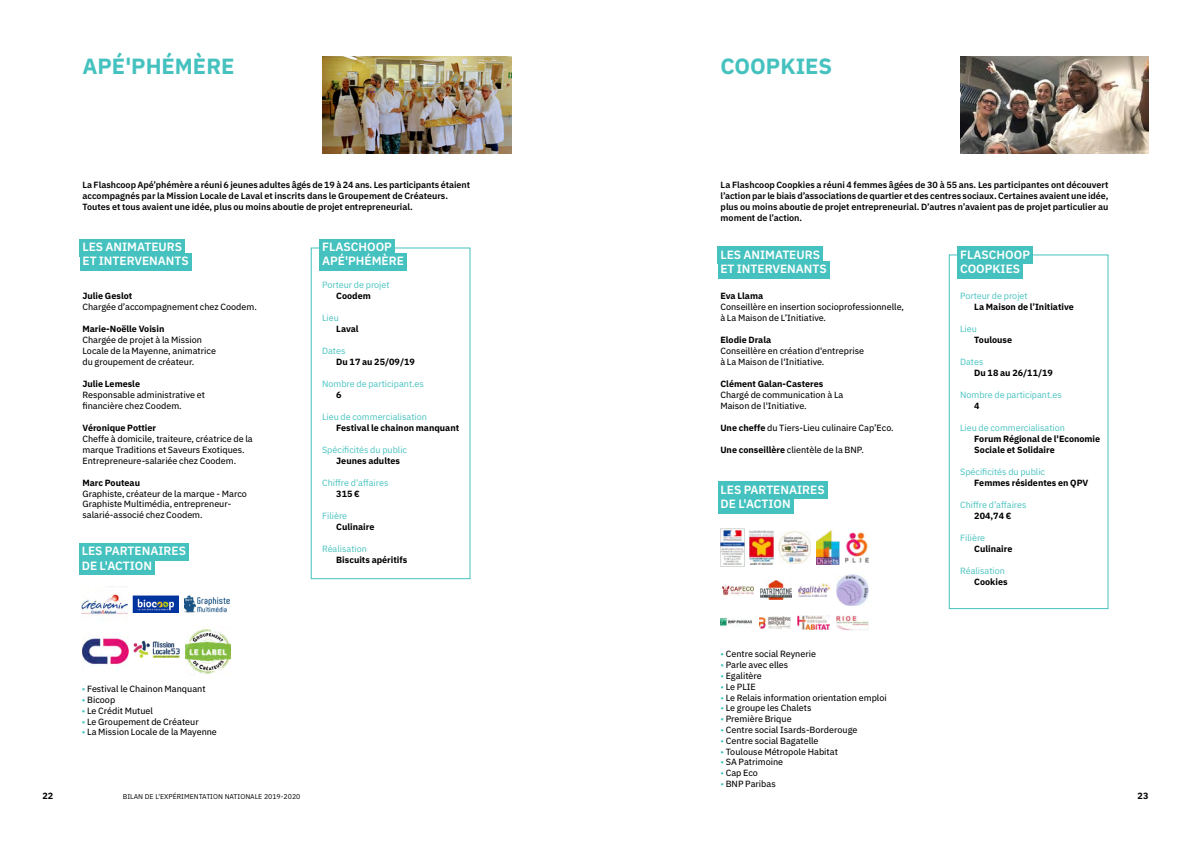
<style>
.page{position:relative;width:1191px;height:842px;background:#fff}
.page>*{position:absolute;margin:0;border:0;box-sizing:border-box;transform-origin:0 0}
.t1{font:700 22px "IBM Plex Sans";color:#45c2bf}
.t2{font:600 12px/14.4px "IBM Plex Sans";color:#fff}
.t3{font:9px/11px "IBM Plex Sans Text";color:#000}
.t4{font:600 9px/10.8px "IBM Plex Sans";color:#000;text-align:justify}
.t5{font:700 9px/11px "IBM Plex Sans";color:#000}
.t6{font:9px "IBM Plex Sans";color:#45c2bf}
.t7{font:7px "IBM Plex Sans";color:#000}
.s1{color:#45c2bf}
.s2{font-family:"IBM Plex Sans";font-weight:700}
</style>
<div class="page">
<div style="left:717px;top:246px;width:106px;height:18px;background:#45c2bf"></div>
<div style="left:717px;top:261px;width:112px;height:17px;background:#45c2bf"></div>
<img style="left:836px;top:574px;width:32px;height:32px">
<img style="left:798px;top:584px;width:32px;height:12px">
<img style="left:845px;top:532px;width:24px;height:31px">
<img style="left:836px;top:615px;width:32px;height:15px">
<img style="left:816px;top:530px;width:23px;height:35px">
<img style="left:759px;top:617px;width:31px;height:12px">
<img style="left:750px;top:530px;width:23px;height:35px">
<img style="left:779px;top:532px;width:31px;height:31px">
<img style="left:798px;top:616px;width:31px;height:14px">
<img style="left:760px;top:581px;width:31px;height:18px">
<img style="left:720px;top:528px;width:24px;height:39px">
<img style="left:722px;top:585px;width:31px;height:10px">
<img style="left:720px;top:617px;width:32px;height:11px">
<div style="left:80px;top:239px;width:105px;height:17px;background:#45c2bf"></div>
<div style="left:80px;top:253px;width:112px;height:18px;background:#45c2bf"></div>
<img style="left:134px;top:640px;width:46px;height:18px">
<img style="left:185px;top:626px;width:46px;height:49px">
<div style="left:79px;top:543px;width:110px;height:18px;background:#45c2bf"></div>
<div style="left:79px;top:557px;width:76px;height:18px;background:#45c2bf"></div>
<div style="left:718px;top:482px;width:109px;height:17px;background:#45c2bf"></div>
<div style="left:718px;top:496px;width:75px;height:18px;background:#45c2bf"></div>
<img style="left:83px;top:636px;width:45px;height:30px">
<img style="left:184px;top:595px;width:46px;height:18px">
<img style="left:133px;top:595px;width:46px;height:18px">
<img style="left:82px;top:594px;width:45px;height:22px">
<div style="left:948px;top:254px;width:160px;height:355px;border:1px solid #45c2bf"></div>
<div style="left:311px;top:247px;width:159px;height:332px;border:1px solid #45c2bf"></div>
<div style="left:957px;top:246px;width:75px;height:18px;background:#45c2bf"></div>
<div style="left:957px;top:261px;width:66px;height:17px;background:#45c2bf"></div>
<div style="left:319px;top:239px;width:76px;height:17px;background:#45c2bf"></div>
<div style="left:319px;top:253px;width:88px;height:18px;background:#45c2bf"></div>
<img style="left:960px;top:57px;width:188px;height:97px">
<img style="left:323px;top:57px;width:188px;height:97px">
<h1 class="t1" style="left:82px;top:49px;width:154px">APÉ'PHÉMÈRE</h1>
<h1 class="t1" style="left:720px;top:49px;width:113px">COOPKIES</h1>
<p class="t4" style="left:82px;top:179px;width:389px;text-align:left">La Flashcoop Apé’phémère a réuni 6 jeunes adultes âgés de 19 à 24 ans. Les participants étaient accompagnés par la Mission Locale de Laval et inscrits dans le Groupement de Créateurs.<br>Toutes et tous avaient une idée, plus ou moins aboutie de projet entrepreneurial.</p>
<h2 class="t2" style="left:82px;top:239px;width:108px">LES ANIMATEURS<br>ET INTERVENANTS</h2>
<p class="t5" style="left:82px;top:289px;width:51px">Julie Geslot</p>
<p class="t3" style="left:82px;top:300px;width:176px">Chargée d’accompagnement chez Coodem.</p>
<p class="t5" style="left:82px;top:322px;width:83px">Marie-Noëlle Voisin</p>
<p class="t3" style="left:82px;top:333px;width:135px">Chargée de projet à la Mission<br>Locale de la Mayenne, animatrice du groupement de créateur.</p>
<p class="t5" style="left:82px;top:377px;width:59px">Julie Lemesle</p>
<p class="t3" style="left:82px;top:388px;width:124px">Responsable administrative et financière chez Coodem.</p>
<p class="t5" style="left:82px;top:421px;width:75px">Véronique Pottier</p>
<p class="t3" style="left:82px;top:432px;width:172px">Cheffe à domicile, traiteure, créatrice de la marque Traditions et Saveurs Exotiques.<br>Entrepreneure-salariée chez Coodem.</p>
<p class="t5" style="left:82px;top:476px;width:59px">Marc Pouteau</p>
<p class="t3" style="left:82px;top:487px;width:166px">Graphiste, créateur de la marque - Marco<br>Graphiste Multimédia, entrepreneur&shy;salarié-associé chez Coodem.</p>
<h2 class="t2" style="left:82px;top:543px;width:106px">LES PARTENAIRES<br>DE L'ACTION</h2>
<p class="t3" style="left:82px;top:683px;width:125px"><span class="s1">•</span> Festival le Chainon Manquant</p>
<p class="t3" style="left:82px;top:693px;width:35px"><span class="s1">•</span> Bicoop</p>
<p class="t3" style="left:82px;top:704px;width:73px"><span class="s1">•</span> Le Crédit Mutuel</p>
<p class="t3" style="left:82px;top:715px;width:118px"><span class="s1">•</span> Le Groupement de Créateur</p>
<p class="t3" style="left:82px;top:726px;width:137px"><span class="s1">•</span> La Mission Locale de la Mayenne</p>
<h2 class="t2" style="left:322px;top:239px;width:83px">FLASCHOOP<br>APÉ'PHÉMÈRE</h2>
<p class="t6" style="left:322px;top:278px;width:69px">Porteur de projet</p>
<p class="t5" style="left:336px;top:289px;width:36px">Coodem</p>
<p class="t6" style="left:322px;top:311px;width:18px">Lieu</p>
<p class="t5" style="left:336px;top:322px;width:24px">Laval</p>
<p class="t6" style="left:322px;top:344px;width:25px">Dates</p>
<p class="t5" style="left:336px;top:355px;width:80px">Du 17 au 25/09/19</p>
<p class="t6" style="left:322px;top:377px;width:103px">Nombre de participant.es</p>
<p class="t5" style="left:336px;top:388px;width:7px">6</p>
<p class="t6" style="left:322px;top:410px;width:106px">Lieu de commercialisation</p>
<p class="t5" style="left:336px;top:421px;width:124px">Festival le chainon manquant</p>
<p class="t6" style="left:322px;top:443px;width:87px">Spécificités du public</p>
<p class="t5" style="left:336px;top:454px;width:65px">Jeunes adultes</p>
<p class="t6" style="left:322px;top:476px;width:68px">Chiffre d’affaires</p>
<p class="t5" style="left:336px;top:487px;width:25px">315 €</p>
<p class="t6" style="left:322px;top:509px;width:27px">Filière</p>
<p class="t5" style="left:336px;top:520px;width:40px">Culinaire</p>
<p class="t6" style="left:322px;top:542px;width:46px">Réalisation</p>
<p class="t5" style="left:336px;top:553px;width:73px">Biscuits apéritifs</p>
<p class="t4" style="left:720px;top:179px;width:389px">La Flashcoop Coopkies a réuni 4 femmes âgées de 30 à 55 ans. Les participantes ont découvert l’action par le biais d’associations de quartier et des centres sociaux. Certaines avaient une idée, plus ou moins aboutie de projet entrepreneurial. D’autres n’avaient pas de projet particulier au moment de l’action.</p>
<h2 class="t2" style="left:720px;top:246px;width:108px">LES ANIMATEURS<br>ET INTERVENANTS</h2>
<p class="t5" style="left:720px;top:289px;width:44px">Eva Llama</p>
<p class="t3" style="left:720px;top:300px;width:185px">Conseillère en insertion socioprofessionnelle, à La Maison de L’Initiative.</p>
<p class="t5" style="left:720px;top:333px;width:52px">Elodie Drala</p>
<p class="t3" style="left:720px;top:344px;width:145px">Conseillère en création d'entreprise à La Maison de l'Initiative.</p>
<p class="t5" style="left:720px;top:377px;width:104px">Clément Galan-Casteres</p>
<p class="t3" style="left:720px;top:388px;width:125px">Chargé de communication à La<br>Maison de l'Initiative.</p>
<p class="t3" style="left:720px;top:421px;width:175px"><span class="s2">Une cheffe</span> du Tiers-Lieu culinaire Cap’Eco.</p>
<p class="t3" style="left:720px;top:443px;width:145px"><span class="s2">Une conseillère</span> clientèle de la BNP.</p>
<h2 class="t2" style="left:720px;top:481px;width:106px">LES PARTENAIRES<br>DE L'ACTION</h2>
<p class="t3" style="left:720px;top:648px;width:97px"><span class="s1">•</span> Centre social Reynerie</p>
<p class="t3" style="left:720px;top:659px;width:69px"><span class="s1">•</span> Parle avec elles</p>
<p class="t3" style="left:720px;top:670px;width:43px"><span class="s1">•</span> Egalitère</p>
<p class="t3" style="left:720px;top:680px;width:37px"><span class="s1">•</span> Le PLIE</p>
<p class="t3" style="left:720px;top:691px;width:168px"><span class="s1">•</span> Le Relais information orientation emploi</p>
<p class="t3" style="left:720px;top:702px;width:93px"><span class="s1">•</span> Le groupe les Chalets</p>
<p class="t3" style="left:720px;top:713px;width:73px"><span class="s1">•</span> Première Brique</p>
<p class="t3" style="left:720px;top:724px;width:138px"><span class="s1">•</span> Centre social Isards-Borderouge</p>
<p class="t3" style="left:720px;top:734px;width:100px"><span class="s1">•</span> Centre social Bagatelle</p>
<p class="t3" style="left:720px;top:745px;width:119px"><span class="s1">•</span> Toulouse Métropole Habitat</p>
<p class="t3" style="left:720px;top:756px;width:64px"><span class="s1">•</span> SA Patrimoine</p>
<p class="t3" style="left:720px;top:767px;width:39px"><span class="s1">•</span> Cap Eco</p>
<p class="t3" style="left:720px;top:778px;width:57px"><span class="s1">•</span> BNP Paribas</p>
<h2 class="t2" style="left:960px;top:246px;width:71px">FLASCHOOP<br>COOPKIES</h2>
<p class="t6" style="left:960px;top:289px;width:69px">Porteur de projet</p>
<p class="t5" style="left:974px;top:300px;width:101px">La Maison de l’Initiative</p>
<p class="t6" style="left:960px;top:322px;width:18px">Lieu</p>
<p class="t5" style="left:974px;top:333px;width:39px">Toulouse</p>
<p class="t6" style="left:960px;top:355px;width:25px">Dates</p>
<p class="t5" style="left:974px;top:366px;width:80px">Du 18 au 26/11/19</p>
<p class="t6" style="left:960px;top:388px;width:103px">Nombre de participant.es</p>
<p class="t5" style="left:974px;top:399px;width:7px">4</p>
<p class="t6" style="left:960px;top:421px;width:106px">Lieu de commercialisation</p>
<p class="t5" style="left:974px;top:432px;width:127px">Forum Régional de l'Economie<br>Sociale et Solidaire</p>
<p class="t6" style="left:960px;top:465px;width:87px">Spécificités du public</p>
<p class="t5" style="left:974px;top:476px;width:116px">Femmes résidentes en QPV</p>
<p class="t6" style="left:960px;top:498px;width:68px">Chiffre d’affaires</p>
<p class="t5" style="left:974px;top:509px;width:39px">204,74 €</p>
<p class="t6" style="left:960px;top:531px;width:27px">Filière</p>
<p class="t5" style="left:974px;top:542px;width:40px">Culinaire</p>
<p class="t6" style="left:960px;top:564px;width:46px">Réalisation</p>
<p class="t5" style="left:974px;top:575px;width:35px">Cookies</p>
<p class="t5" style="left:43px;top:790px;width:12px">22</p>
<p class="t7" style="left:123px;top:791px;width:179px">BILAN DE L'EXPÉRIMENTATION NATIONALE 2019-2020</p>
<p class="t5" style="left:1137px;top:790px;width:12px">23</p>
</div>
